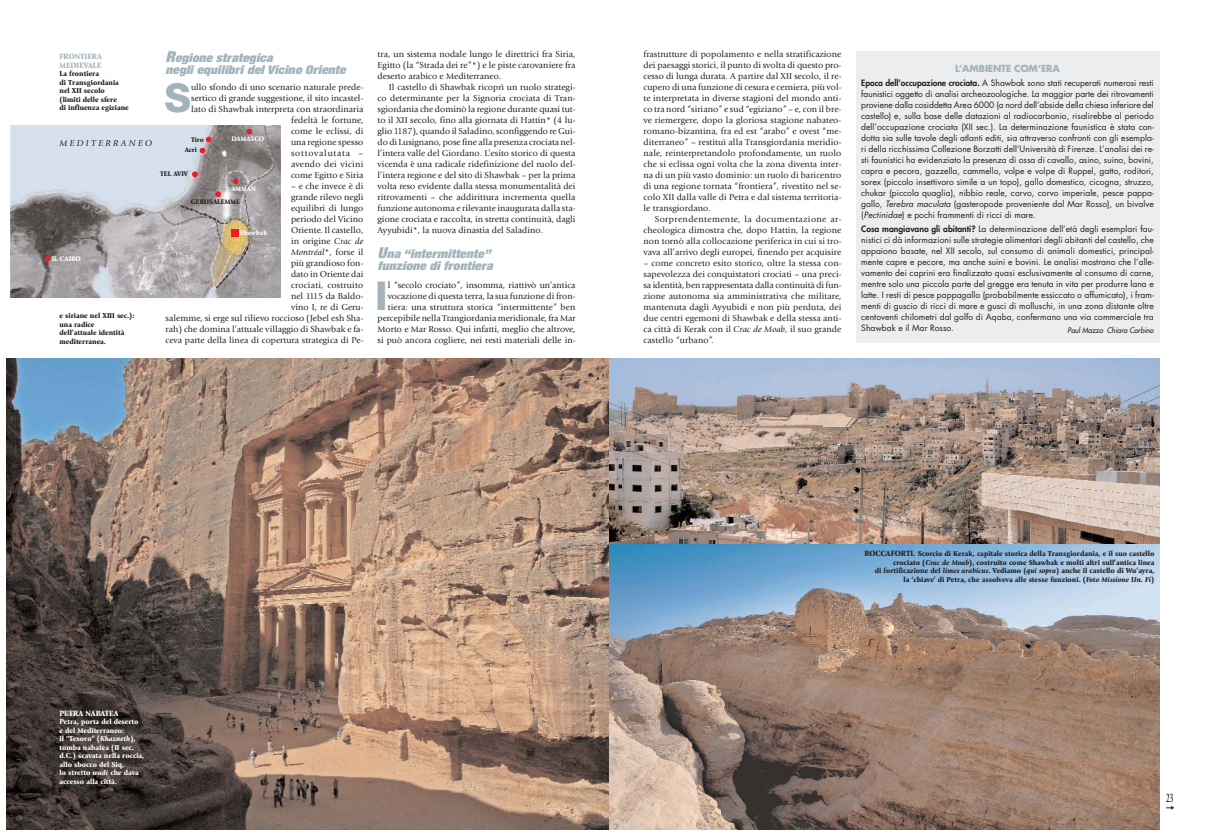
<style>
.page{position:relative;width:1219px;height:837px;background:#fff}
.page>*{position:absolute;margin:0;border:0;box-sizing:border-box;transform-origin:0 0}
.t1{font:800 39.9px "Helvetica Neue";color:#a2b3ba}
.t2{font:700 13px "Giovanni";color:#231f20;scale:.5 1}
.t3{font:italic 900 expanded 12px/12px "Helvetica Neue";letter-spacing:.015em;color:#a2b3ba;scale:1.1 1}
.t4{font:700 9.5px "Futura";letter-spacing:-.015em;color:#a2b3ba}
.t5{font:9px/11px "Giovanni";letter-spacing:.005em;color:#231f20;text-align:justify}
.t6{font:italic 9px "Giovanni";letter-spacing:.245em;color:#231f20}
.t7{font:8.5px/11px "Futura";letter-spacing:.005em;color:#231f20;text-align:justify}
.t8{font:900 8px/8.5px "Giovanni";color:#a2b3ba;scale:.95 1}
.t9{font:900 8px "Giovanni";color:#fff;scale:.95 1}
.t10{font:900 7.5px/8.5px "Giovanni";color:#231f20;scale:.95 1}
.t11{font:900 7.5px/8.5px "Giovanni";color:#fff;scale:.95 1}
.t12{font:italic 7.5px "Futura";color:#231f20;scale:.95 1}
.t13{font:900 7px "Giovanni";color:#fff;scale:.95 1}
.t14{font:900 7px/10.7px "Giovanni";color:#231f20;scale:.95 1}
.s1{font-size:15px}
.s2{font-style:italic}
.s3{font-weight:800}
.s4{font-size:8px}
</style>
<div class="page">
<svg style="left:1166px;top:805px;width:8px;height:4px"></svg>
<img style="left:10px;top:126px;width:271px;height:171px">
<img style="left:7px;top:358px;width:1152px;height:471px">
<div style="left:855px;top:52px;width:304px;height:291px;background:#ebedee"></div>
<svg style="left:233px;top:178px;width:6px;height:6px"></svg>
<svg style="left:246px;top:129px;width:6px;height:5px"></svg>
<svg style="left:206px;top:137px;width:6px;height:5px"></svg>
<svg style="left:200px;top:148px;width:5px;height:5px"></svg>
<svg style="left:192px;top:171px;width:6px;height:6px"></svg>
<svg style="left:215px;top:191px;width:6px;height:6px"></svg>
<svg style="left:45px;top:256px;width:5px;height:5px"></svg>
<div style="left:231px;top:229px;width:7px;height:7px;background:#ed1c24"></div>
<p class="t8" style="left:60px;top:53px;width:46px">FRONTIERA<br>MEDIEVALE</p>
<p class="t10" style="left:60px;top:70px;width:74px">La frontiera<br>di Transgiordania nel XII secolo<br>(limiti delle sfere<br>di influenza egiziane</p>
<p class="t6" style="left:60px;top:139px;width:94px">MEDITERRANEO</p>
<p class="t13" style="left:52px;top:256px;width:32px">IL CAIRO</p>
<p class="t10" style="left:60px;top:312px;width:80px">e siriane nel XIII sec.): una radice<br>dell’attuale identità mediterranea.</p>
<h3 class="t3" style="left:166px;top:53px;width:167px"><span class="s1">R</span>egione strategica<br>negli equilibri delVicino Oriente</h3>
<h1 class="t1" style="left:165px;top:83px;width:28px">S</h1>
<p class="t5" style="left:191px;top:82px;width:174px;text-align:right">ullo sfondo di uno scenario naturale prede&shy;sertico di grande suggestione, il sito incastel&shy;lato di Shawbak interpreta con straordinaria fedeltà le fortune,<br>come le eclissi, di<br>una regione spesso<br>sottovalutata –<br>avendo dei vicini<br>come Egitto e Siria</p>
<p class="t5" style="left:166px;top:181px;width:199px;text-align:right">– e che invece è di<br>grande rilevo negli<br>equilibri di lungo<br>periodo del Vicino<br>Oriente. Il castello,<br>in origine <span class="s2">Crac de<br>Montréal</span>*, forse il<br>più grandioso fon-<br>dato in Oriente dai<br>crociati, costruito<br>nel 1115 da Baldo-<br>vino I, re di Geru-<br>salemme, si erge sul rilievo roccioso (Jebel esh Sha&shy;rah) che domina l’attuale villaggio di Shawbak e fa&shy;ceva parte della linea di copertura strategica di Pe-</p>
<p class="t13" style="left:231px;top:136px;width:36px">DAMASCO</p>
<p class="t14" style="left:185px;top:134px;width:22px;text-indent:6px">Tiro<br>Acri</p>
<p class="t14" style="left:160px;top:169px;width:31px">TEL AVIV</p>
<p class="t14" style="left:191px;top:197px;width:53px">GERUSALEMME</p>
<p class="t13" style="left:231px;top:186px;width:27px">AMMAN</p>
<p class="t13" style="left:240px;top:230px;width:31px">Shawbak</p>
<p class="t5" style="left:378px;top:49px;width:199px">tra, un sistema nodale lungo le direttrici fra Siria, Egitto (la “Strada dei re”*) e le piste carovaniere fra deserto arabico e Mediterraneo.</p>
<p class="t5" style="left:378px;top:82px;width:200px;text-indent:11px">Il castello di Shawbak ricoprì un ruolo strategi&shy;co determinante per la Signoria crociata di Tran&shy;sgiordania che dominò la regione durante quasi tut&shy;to il XII secolo, fino alla giornata di Hattin* (4 lu&shy;glio 1187), quando il Saladino, sconfiggendo re Gui&shy;do di Lusignano, pose fine alla presenza crociata nel&shy;l’intera valle del Giordano. L’esito storico di questa vicenda è una radicale ridefinizione del ruolo del&shy;l’intera regione e del sito di Shawbak – per la prima volta reso evidente dalla stessa monumentalità dei ritrovamenti – che addirittura incrementa quella funzione autonoma e rilevante inaugurata dalla sta&shy;gione crociata e raccolta, in stretta continuità, dagli Ayyubidi*, la nuova dinastia del Saladino.</p>
<h3 class="t3" style="left:378px;top:248px;width:108px"><span class="s1">U</span>na “intermittente” funzione di frontiera</h3>
<h1 class="t1" style="left:375px;top:281px;width:14px">I</h1>
<p class="t5" style="left:378px;top:280px;width:199px;text-align:right">l “secolo crociato”, insomma, riattivò un’antica vocazione di questa terra, la sua funzione di fron&shy;tiera: una struttura storica “intermittente” ben percepibile nella Trangiordania meridionale, fra Mar Morto e Mar Rosso. Qui infatti, meglio che altrove, si può ancora cogliere, nei resti materiali delle in-</p>
<p class="t5" style="left:643px;top:49px;width:200px">frastrutture di popolamento e nella stratificazione dei paesaggi storici, il punto di svolta di questo pro&shy;cesso di lunga durata. A partire dal XII secolo, il re&shy;cupero di una funzione di cesura e cerniera, più vol&shy;te interpretata in diverse stagioni del mondo anti&shy;co tra nord “siriano” e sud “egiziano” – e, con il bre&shy;ve riemergere, dopo la gloriosa stagione nabateo&shy;romano-bizantina, fra ed est “arabo” e ovest “me&shy;diterraneo” – restituì alla Transgiordania meridio&shy;nale, reinterpretandolo profondamente, un ruolo che si eclissa ogni volta che la zona diventa inter&shy;na di un più vasto dominio: un ruolo di baricentro di una regione tornata “frontiera”, rivestito nel se&shy;colo XII dalla valle di Petra e dal sistema territoria&shy;le transgiordano.</p>
<p class="t5" style="left:643px;top:214px;width:200px;text-indent:11px">Sorprendentemente, la documentazione ar&shy;cheologica dimostra che, dopo Hattin, la regione non tornò alla collocazione periferica in cui si tro&shy;vava all’arrivo degli europei, finendo per acquisire</p>
<p class="t5" style="left:643px;top:258px;width:200px">– come concreto esito storico, oltre la stessa con&shy;sapevolezza dei conquistatori crociati – una preci&shy;sa identità, ben rappresentata dalla continuità di fun&shy;zione autonoma sia amministrativa che militare, mantenuta dagli Ayyubidi e non più perduta, dei due centri egemoni di Shawbak e della stessa anti&shy;ca città di Kerak con il <span class="s2">Crac de Moab</span>, il suo grande castello “urbano”.</p>
<p class="t4" style="left:955px;top:64px;width:107px">L’AMBIENTE COM’ERA</p>
<p class="t7" style="left:861px;top:78px;width:294px"><span class="s3">Epoca dell’occupazione crociata.</span> A Shawbak sono stati recuperati numerosi resti faunistici oggetto di analisi archeozoologiche. La maggior parte dei ritrovamenti proviene dalla cosiddetta Area 6000 (a nord dell’abside della chiesa inferiore del castello) e, sulla base delle datazioni al radiocarbonio, risalirebbe al periodo dell’occupazione crociata (XII sec.). La determinazione faunistica è stata con&shy;dotta sia sulle tavole degli atlanti editi, sia attraverso confronti con gli esempla&shy;ri della ricchissima Collezione Borzatti dell’Università di Firenze. L’analisi dei re&shy;sti faunistici ha evidenziato la presenza di ossa di cavallo, asino, suino, bovini, capra e pecora, gazzella, cammello, volpe e volpe di Ruppel, gatto, roditori, sorex (piccolo insettivoro simile a un topo), gallo domestico, cicogna, struzzo, chukar (piccola quaglia), nibbio reale, corvo, corvo imperiale, pesce pappa&shy;gallo, <span class="s2">Terebra maculata</span> (gasteropode proveniente dal Mar Rosso), un bivalve (<span class="s2">Pectinidae</span>) e pochi frammenti di ricci di mare.</p>
<p class="t7" style="left:861px;top:224px;width:294px"><span class="s3">Cosa mangiavano gli abitanti?</span> La determinazione dell’età degli esemplari fau&shy;nistici ci dà informazioni sulle strategie alimentari degli abitanti del castello, che appaiono basate, nel XII secolo, sul consumo di animali domestici, principal&shy;mente capre e pecore, ma anche suini e bovini. Le analisi mostrano che l’alle&shy;vamento dei caprini era finalizzato quasi esclusivamente al consumo di carne, mentre solo una piccola parte del gregge era tenuta in vita per produrre lana e latte. I resti di pesce pappagallo (probabilmente essiccato o affumicato), i fram&shy;menti di guscio di ricci di mare e gusci di molluschi, in una zona distante oltre centoventi chilometri dal golfo di Aqaba, confermano una via commerciale tra Shawbak e il Mar Rosso.</p>
<p class="t12" style="left:1067px;top:326px;width:94px">Paul Mazza Chiara Corbino</p>
<p class="t9" style="left:60px;top:709px;width:64px">PETRA NABATEA</p>
<p class="t11" style="left:60px;top:717px;width:91px">Petra, porta del deserto<br>e del Mediterraneo:<br>il “Tesoro” (<span class="s2">Khazneth</span>), tomba nabatea (II sec. d.C.) scavata nella roccia, allo sbocco del Siq,<br>lo stretto <span class="s2">wadi</span> che dava accesso alla città.</p>
<p class="t10" style="left:864px;top:549px;width:307px;text-align:right"><span class="s4">ROCCAFORTI.</span> Scorcio di Kerak, capitale storica della Transgiordania, e il suo castello crociato (<span class="s2">Crac de Moab</span>), costruito come Shawbak e molti altri sull’antica linea<br>di fortificazione del <span class="s2">limes arabicus</span>. Vediamo (<span class="s2">qui sopra</span>) anche il castello di Wu’ayra,<br>la ‘chiave’ di Petra, che assolveva alle stesse funzioni. (<span class="s2">Foto Missione Un. Fi</span>)</p>
<h2 class="t2" style="left:1166px;top:792px;width:16px">23</h2>
</div>
